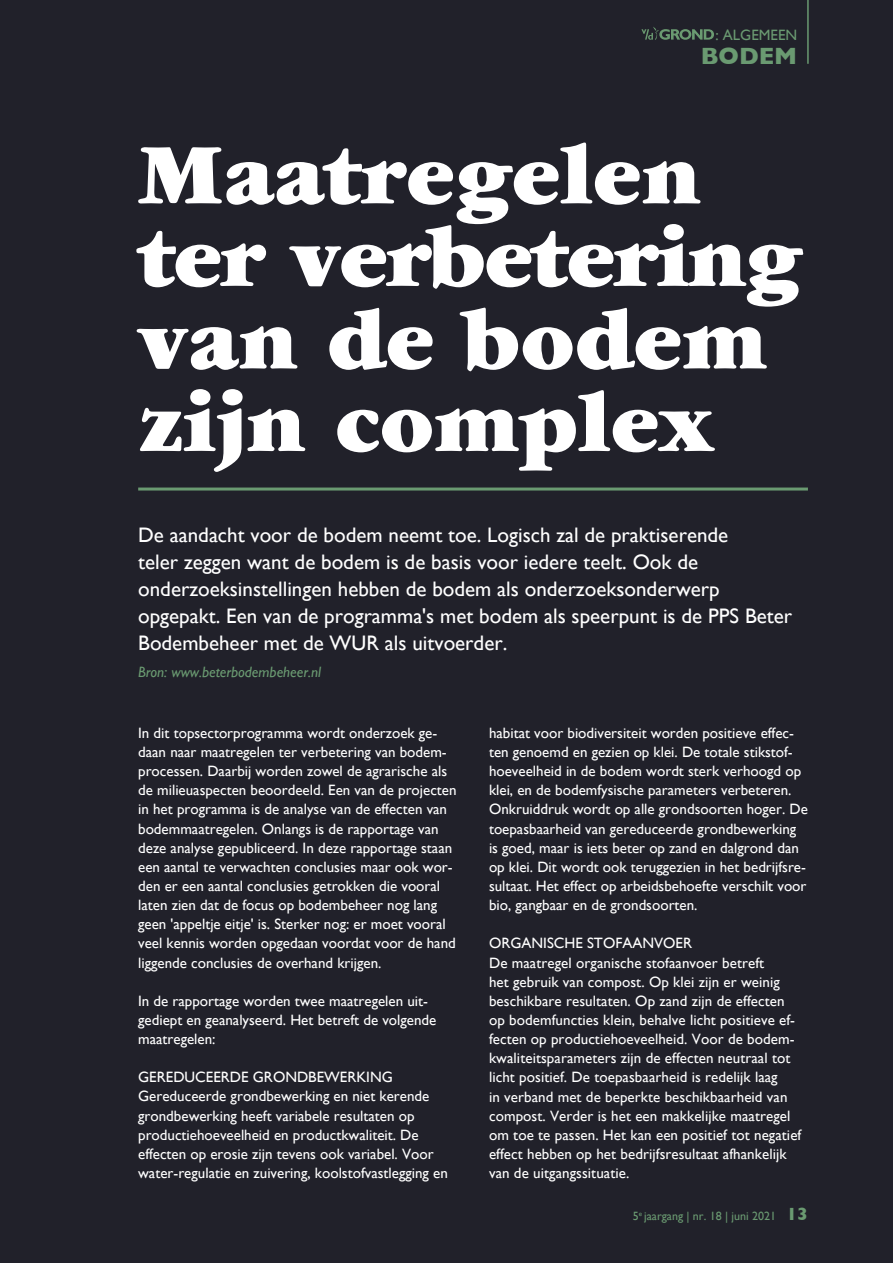
<style>
.page{position:relative;width:893px;height:1263px;background:#21212a}
.page>*{position:absolute;margin:0;border:0;box-sizing:border-box;transform-origin:0 0}
.t1{font:900 90px/82.5px "Garamond";color:#fff}
.t2{font:700 24px "Gill Sans";color:#6a9a71}
.t3{font:21px/27px "Gill Sans";color:#fff}
.t4{font:15px/19.2px "Gill Sans";color:#fff}
.t5{font:italic 15px "Gill Sans";color:#6a9a71}
.t6{font:15px "Gill Sans";color:#6a9a71}
.t7{font:12px "Gill Sans";color:#6a9a71}
.s1{font-weight:700;font-size:18px}
</style>
<div class="page">
<hr style="left:138px;top:487px;width:670px;height:3px;background:#6a9a71">
<hr style="left:807px;top:0;width:2px;height:64px;background:#6a9a71">
<svg style="left:641px;top:27px;width:73px;height:13px"></svg>
<p class="t6" style="left:715px;top:26px;width:83px">: ALGEMEEN</p>
<h2 class="t2" style="left:701px;top:37px;width:98px">BODEM</h2>
<h1 class="t1" style="left:138px;top:134px;width:665px">Maatregelen ter verbetering van de bodem zijn complex</h1>
<p class="t3" style="left:138px;top:521px;width:656px">De aandacht voor de bodem neemt toe. Logisch zal de praktiserende<br>teler zeggen want de bodem is de basis voor iedere teelt. Ook de onderzoeksinstellingen hebben de bodem als onderzoeksonderwerp opgepakt. Een van de programma's met bodem als speerpunt is de PPS Beter Bodembeheer met de WUR als uitvoerder.</p>
<p class="t5" style="left:138px;top:663px;width:184px">Bron: www.beterbodembeheer.nl</p>
<p class="t4" style="left:138px;top:723px;width:320px">In dit topsectorprogramma wordt onderzoek ge&shy;daan naar maatregelen ter verbetering van bodem&shy;processen. Daarbij worden zowel de agrarische als de milieuaspecten beoordeeld. Een van de projecten in het programma is de analyse van de effecten van bodemmaatregelen. Onlangs is de rapportage van deze analyse gepubliceerd. In deze rapportage staan een aantal te verwachten conclusies maar ook wor&shy;den er een aantal conclusies getrokken die vooral laten zien dat de focus op bodembeheer nog lang geen 'appeltje eitje' is. Sterker nog: er moet vooral veel kennis worden opgedaan voordat voor de hand liggende conclusies de overhand krijgen.</p>
<p class="t4" style="left:138px;top:991px;width:300px">In de rapportage worden twee maatregelen uit&shy;gediept en geanalyseerd. Het betreft de volgende maatregelen:</p>
<p class="t4" style="left:138px;top:1067px;width:311px">GEREDUCEERDE GRONDBEWERKING Gereduceerde grondbewerking en niet kerende grondbewerking heeft variabele resultaten op productiehoeveelheid en productkwaliteit. De effecten op erosie zijn tevens ook variabel. Voor water-regulatie en zuivering, koolstofvastlegging en</p>
<p class="t4" style="left:489px;top:723px;width:320px">habitat voor biodiversiteit worden positieve effec&shy;ten genoemd en gezien op klei. De totale stikstof&shy;hoeveelheid in de bodem wordt sterk verhoogd op klei, en de bodemfysische parameters verbeteren.<br>Onkruiddruk wordt op alle grondsoorten hoger. De toepasbaarheid van gereduceerde grondbewerking is goed, maar is iets beter op zand en dalgrond dan op klei. Dit wordt ook teruggezien in het bedrijfsre&shy;sultaat. Het effect op arbeidsbehoefte verschilt voor bio, gangbaar en de grondsoorten.</p>
<p class="t4" style="left:489px;top:934px;width:314px">ORGANISCHE STOFAANVOER<br>De maatregel organische stofaanvoer betreft<br>het gebruik van compost. Op klei zijn er weinig beschikbare resultaten. Op zand zijn de effecten op bodemfuncties klein, behalve licht positieve ef&shy;fecten op productiehoeveelheid. Voor de bodem&shy;kwaliteitsparameters zijn de effecten neutraal tot licht positief. De toepasbaarheid is redelijk laag<br>in verband met de beperkte beschikbaarheid van compost. Verder is het een makkelijke maatregel om toe te passen. Het kan een positief tot negatief effect hebben op het bedrijfsresultaat afhankelijk van de uitgangssituatie.</p>
<p class="t7" style="left:633px;top:1209px;width:177px">5<sup>e</sup> jaargang | nr. 18 | juni 2021 <span class="s1">13</span></p>
</div>
